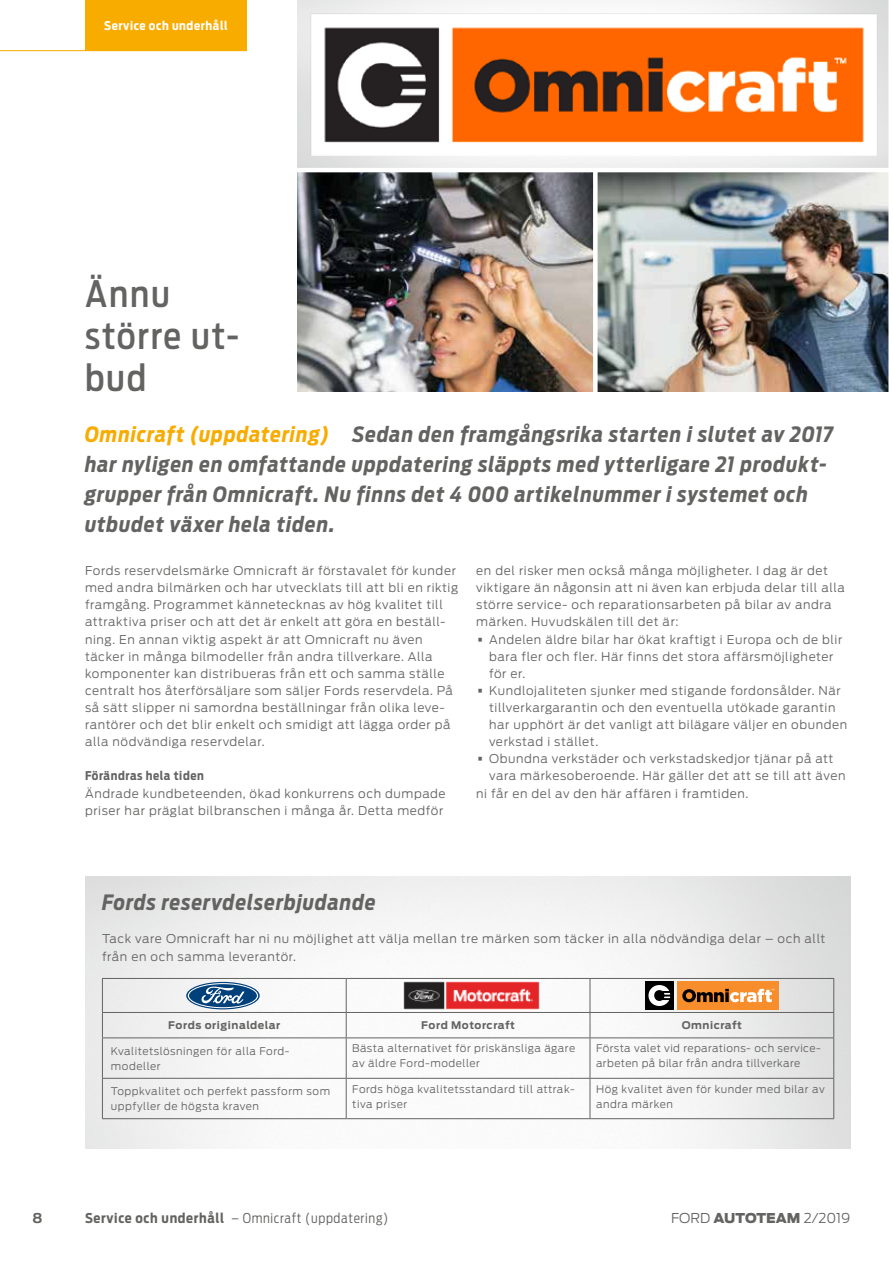
<style>
.page{position:relative;width:893px;height:1263px;background:#fff}
.page>*{position:absolute;margin:0;border:0;box-sizing:border-box;transform-origin:0 0}
.t1{font:500 36px/42px "Ford Antenna Cond";letter-spacing:.05em;color:#636362}
.t2{font:italic 700 21px/30px "Ford Antenna Cond";letter-spacing:.045em;color:#636362}
.t3{font:300 13.5px "Ford Antenna Cond";letter-spacing:.05em;color:#636362}
.t4{font:300 13.5px "Ford Antenna";color:#636362}
.t5{font:700 13.5px "Ford Antenna";color:#636362}
.t6{font:300 12px/17.1px "Ford Antenna";letter-spacing:.05em;color:#636362}
.t7{font:700 12px "Ford Antenna Cond";letter-spacing:.05em;color:#fff}
.t8{font:700 12px "Ford Antenna Cond";letter-spacing:.05em;color:#636362}
.t9{font:300 10.5px/15px "Ford Antenna";letter-spacing:.045em;color:#636362}
.t10{font:700 10.5px "Ford Antenna";letter-spacing:.05em;color:#636362}
.s1{color:#f8ac00}
.s2{font-size:24px}
.s3{font-weight:700}
.s4{font-weight:900}
</style>
<div class="page">
<div style="left:85px;top:0;width:162px;height:51px;background:#f8ac00"></div>
<hr style="left:0;top:50px;width:247px;height:1px;background:#f8ac00">
<img style="left:85px;top:876px;width:765px;height:272px">
<img style="left:298px;top:0;width:590px;height:391px">
<img style="left:308px;top:11px;width:570px;height:144px">
<img style="left:298px;top:172px;width:295px;height:219px">
<hr style="left:0;top:168px;width:893px;height:4px;background:#fff">
<div style="left:593px;top:170px;width:5px;height:232px;background:#fff"></div>
<hr style="left:102px;top:978px;width:244px;height:1px;background:#636362">
<hr style="left:102px;top:979px;width:1px;height:33px;background:#636362">
<hr style="left:346px;top:978px;width:244px;height:1px;background:#636362">
<hr style="left:346px;top:979px;width:1px;height:33px;background:#636362">
<hr style="left:590px;top:978px;width:244px;height:1px;background:#636362">
<hr style="left:590px;top:979px;width:1px;height:33px;background:#636362">
<hr style="left:833px;top:979px;width:1px;height:33px;background:#636362">
<hr style="left:102px;top:1012px;width:244px;height:1px;background:#636362">
<svg style="left:102px;top:1013px;width:1px;height:24px"></svg>
<hr style="left:346px;top:1012px;width:244px;height:1px;background:#636362">
<svg style="left:346px;top:1013px;width:1px;height:24px"></svg>
<hr style="left:590px;top:1012px;width:244px;height:1px;background:#636362">
<svg style="left:590px;top:1013px;width:1px;height:24px"></svg>
<svg style="left:833px;top:1013px;width:1px;height:24px"></svg>
<hr style="left:102px;top:1037px;width:244px;height:1px;background:#636362">
<hr style="left:102px;top:1038px;width:1px;height:40px;background:#636362">
<hr style="left:346px;top:1037px;width:244px;height:1px;background:#636362">
<hr style="left:346px;top:1038px;width:1px;height:40px;background:#636362">
<hr style="left:590px;top:1037px;width:244px;height:1px;background:#636362">
<hr style="left:590px;top:1038px;width:1px;height:40px;background:#636362">
<hr style="left:833px;top:1038px;width:1px;height:40px;background:#636362">
<hr style="left:102px;top:1078px;width:244px;height:1px;background:#636362">
<hr style="left:102px;top:1079px;width:1px;height:39px;background:#636362">
<hr style="left:346px;top:1078px;width:244px;height:1px;background:#636362">
<hr style="left:346px;top:1079px;width:1px;height:39px;background:#636362">
<hr style="left:590px;top:1078px;width:244px;height:1px;background:#636362">
<hr style="left:590px;top:1079px;width:1px;height:39px;background:#636362">
<hr style="left:833px;top:1079px;width:1px;height:39px;background:#636362">
<hr style="left:102px;top:1118px;width:244px;height:1px;background:#636362">
<hr style="left:346px;top:1118px;width:244px;height:1px;background:#636362">
<hr style="left:590px;top:1118px;width:244px;height:1px;background:#636362">
<svg style="left:186px;top:982px;width:74px;height:27px"></svg>
<svg style="left:188px;top:983px;width:70px;height:25px"></svg>
<img style="left:402px;top:981px;width:139px;height:30px">
<div style="left:645px;top:981px;width:28px;height:28px;background:#000"></div>
<div style="left:677px;top:981px;width:101px;height:28px;background:#f88d2b"></div>
<svg style="left:682px;top:989px;width:92px;height:13px"></svg>
<svg style="left:648px;top:985px;width:22px;height:21px"></svg>
<p class="t7" style="left:104px;top:15px;width:125px">Service och underhåll</p>
<h1 class="t1" style="left:85px;top:269px;width:156px">Ännu större ut&shy;bud</h1>
<p class="t2" style="left:85px;top:417px;width:750px"><span class="s1">Omnicraft (uppdatering)</span> Sedan den framgångsrika starten i slutet av 2017 har nyligen en omfattande uppdatering släppts med ytterligare 21 produkt&shy;grupper från Omnicraft. Nu finns det 4 000 artikelnummer i systemet och utbudet växer hela tiden.</p>
<p class="t6" style="left:85px;top:561px;width:375px">Fords reservdelsmärke Omnicraft är förstavalet för kunder med andra bilmärken och har utvecklats till att bli en riktig framgång. Programmet kännetecknas av hög kvalitet till attraktiva priser och att det är enkelt att göra en beställ&shy;ning. En annan viktig aspekt är att Omnicraft nu även täcker in många bilmodeller från andra tillverkare. Alla komponenter kan distribueras från ett och samma ställe centralt hos återförsäljare som säljer Fords reservdela. På så sätt slipper ni samordna beställningar från olika leve&shy;rantörer och det blir enkelt och smidigt att lägga order på alla nödvändiga reservdelar.</p>
<p class="t8" style="left:85px;top:765px;width:120px">Förändras hela tiden</p>
<p class="t6" style="left:85px;top:783px;width:362px">Ändrade kundbeteenden, ökad konkurrens och dumpade priser har präglat bilbranschen i många år. Detta medför</p>
<p class="t6" style="left:476px;top:561px;width:370px">en del risker men också många möjligheter. I dag är det viktigare än någonsin att ni även kan erbjuda delar till alla större service- och reparationsarbeten på bilar av andra märken. Huvudskälen till det är:</p>
<p class="t6" style="left:489px;top:629px;width:355px;text-indent:-13px"><span class="s2">•</span> Andelen äldre bilar har ökat kraftigt i Europa och de blir bara fler och fler. Här finns det stora affärsmöjligheter för er.</p>
<p class="t6" style="left:489px;top:680px;width:360px;text-indent:-13px"><span class="s2">•</span> Kundlojaliteten sjunker med stigande fordonsålder. När tillverkargarantin och den eventuella utökade garantin har upphört är det vanligt att bilägare väljer en obunden verkstad i stället.</p>
<p class="t6" style="left:476px;top:749px;width:359px"><span class="s2">•</span> Obundna verkstäder och verkstadskedjor tjänar på att</p>
<p class="t6" style="left:489px;top:766px;width:358px">vara märkesoberoende. Här gäller det att se till att även</p>
<p class="t6" style="left:476px;top:783px;width:274px">ni får en del av den här affären i framtiden.</p>
<h2 class="t2" style="left:102px;top:884px;width:275px">Fords reservdelserbjudande</h2>
<p class="t6" style="left:102px;top:929px;width:725px">Tack vare Omnicraft har ni nu möjlighet att välja mellan tre märken som täcker in alla nödvändiga delar – och allt från en och samma leverantör.</p>
<p class="t10" style="left:168px;top:1016px;width:114px">Fords originaldelar</p>
<p class="t10" style="left:421px;top:1016px;width:95px">Ford Motorcraft</p>
<p class="t10" style="left:682px;top:1016px;width:62px">Omnicraft</p>
<p class="t9" style="left:111px;top:1042px;width:180px">Kvalitetslösningen för alla Ford&shy;modeller</p>
<p class="t9" style="left:352px;top:1040px;width:225px">Bästa alternativet för priskänsliga ägare av äldre Ford-modeller</p>
<p class="t9" style="left:596px;top:1040px;width:226px">Första valet vid reparations- och service&shy;arbeten på bilar från andra tillverkare</p>
<p class="t9" style="left:111px;top:1083px;width:221px">Toppkvalitet och perfekt passform som uppfyller de högsta kraven</p>
<p class="t9" style="left:352px;top:1080px;width:224px">Fords höga kvalitetsstandard till attrak&shy;tiva priser</p>
<p class="t9" style="left:596px;top:1080px;width:230px">Hög kvalitet även för kunder med bilar av andra märken</p>
<p class="t3" style="left:85px;top:1206px;width:305px"><span class="s3">Service och underhåll</span> – Omnicraft (uppdatering)</p>
<p class="t5" style="left:33px;top:1206px;width:11px">8</p>
<p class="t4" style="left:671px;top:1206px;width:181px">FORD <span class="s4">AUTOTEAM</span> 2/2019</p>
</div>
